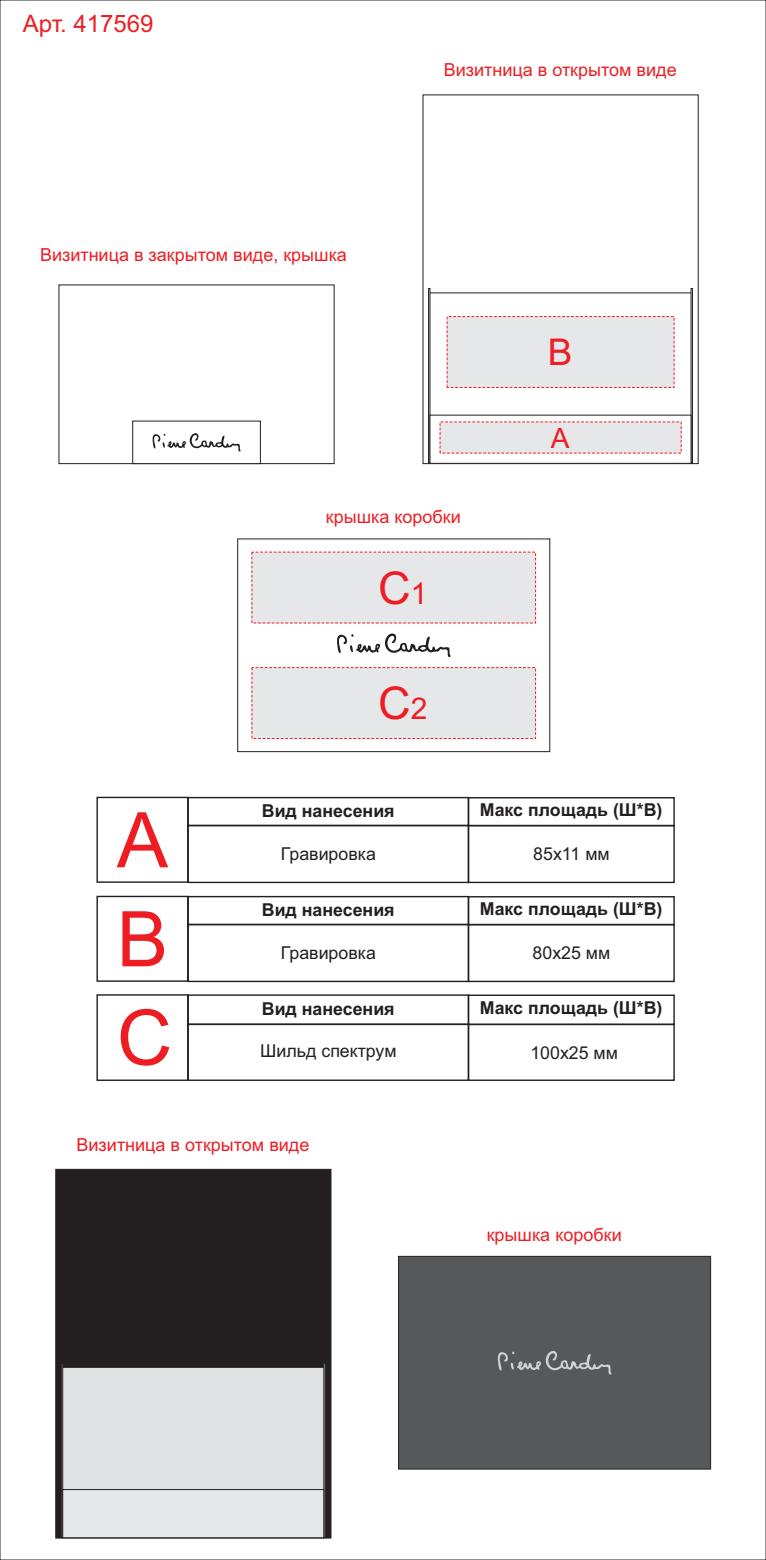
<style>
.page{position:relative;width:766px;height:1560px;background:#fff}
.page>*{position:absolute;margin:0;border:0;box-sizing:border-box;transform-origin:0 0}
.t1{font:76.8px/98.9px "Arial";color:#ee1d23}
.t2{font:45.2px "Arial";color:#ee1d23}
.t3{font:36.9px "Arial";color:#ee1d23}
.t4{font:28px "Arial";color:#ee1d23}
.t5{font:24px "Arial";color:#ee1d23}
.t6{font:18px "Arial";color:#ee1d23}
.t7{font:700 17.8px "Arial";color:#231f20}
.t8{font:17.8px "Arial";color:#231f20}
.s1{font-size:30px}
</style>
<div class="page">
<svg style="left:422px;top:94px;width:276px;height:370px"></svg>
<div style="left:55px;top:1168px;width:276px;height:370px;background:#231f20"></div>
<svg style="left:237px;top:538px;width:313px;height:214px"></svg>
<div style="left:398px;top:1255px;width:313px;height:214px;background:#57585a"></div>
<svg style="left:58px;top:284px;width:276px;height:180px"></svg>
<svg style="left:61px;top:1362px;width:264px;height:175px;background:#d3d3d5"></svg>
<div style="left:96px;top:994px;width:92px;height:86px;border:1px solid #231f20"></div>
<div style="left:187px;top:994px;width:282px;height:30px;border:1px solid #231f20"></div>
<div style="left:467px;top:994px;width:207px;height:30px;border:1px solid #231f20"></div>
<div style="left:187px;top:1023px;width:282px;height:57px;border:1px solid #231f20"></div>
<div style="left:467px;top:1023px;width:207px;height:57px;border:1px solid #231f20"></div>
<div style="left:96px;top:796px;width:92px;height:86px;border:1px solid #231f20"></div>
<div style="left:96px;top:895px;width:92px;height:86px;border:1px solid #231f20"></div>
<div style="left:187px;top:796px;width:282px;height:30px;border:1px solid #231f20"></div>
<div style="left:187px;top:895px;width:282px;height:30px;border:1px solid #231f20"></div>
<div style="left:467px;top:797px;width:207px;height:29px;border:1px solid #231f20"></div>
<div style="left:467px;top:896px;width:207px;height:29px;border:1px solid #231f20"></div>
<div style="left:187px;top:824px;width:282px;height:59px;border:1px solid #231f20"></div>
<div style="left:187px;top:923px;width:282px;height:59px;border:1px solid #231f20"></div>
<div style="left:467px;top:824px;width:207px;height:59px;border:1px solid #231f20"></div>
<div style="left:467px;top:923px;width:207px;height:59px;border:1px solid #231f20"></div>
<svg style="left:428px;top:288px;width:264px;height:176px"></svg>
<div style="left:251px;top:551px;width:285px;height:72px;background:#e6e7e9"></div>
<div style="left:251px;top:667px;width:285px;height:72px;background:#e6e7e9"></div>
<svg style="left:335px;top:630px;width:116px;height:28px"></svg>
<svg style="left:495px;top:1347px;width:117px;height:28px;background:#696a6c"></svg>
<svg style="left:132px;top:420px;width:129px;height:44px"></svg>
<h3 class="t5" style="left:23px;top:15px;width:132px">Арт. 417569</h3>
<p class="t6" style="left:40px;top:248px;width:308px">Визитница в закрытом виде, крышка</p>
<p class="t6" style="left:443px;top:63px;width:234px">Визитница в открытом виде</p>
<h3 class="t3" style="left:547px;top:338px;width:26px">В</h3>
<h3 class="t4" style="left:551px;top:427px;width:20px">А</h3>
<p class="t6" style="left:326px;top:510px;width:136px">крышка коробки</p>
<h2 class="t2" style="left:378px;top:570px;width:51px">С<span class="s1">1</span></h2>
<h2 class="t2" style="left:378px;top:686px;width:51px">С<span class="s1">2</span></h2>
<h1 class="t1" style="left:117px;top:797px;width:53px">А<br>В</h1>
<p class="t7" style="left:262px;top:804px;width:134px">Вид нанесения</p>
<p class="t8" style="left:281px;top:847px;width:97px">Гравировка</p>
<p class="t7" style="left:262px;top:903px;width:134px">Вид нанесения</p>
<p class="t8" style="left:281px;top:946px;width:97px">Гравировка</p>
<p class="t7" style="left:479px;top:803px;width:184px">Макс площадь (Ш*В)</p>
<p class="t8" style="left:533px;top:847px;width:78px">85х11 мм</p>
<p class="t7" style="left:479px;top:902px;width:184px">Макс площадь (Ш*В)</p>
<p class="t8" style="left:532px;top:946px;width:79px">80х25 мм</p>
<h1 class="t1" style="left:117px;top:995px;width:57px">С</h1>
<p class="t7" style="left:262px;top:1001px;width:134px">Вид нанесения</p>
<p class="t7" style="left:479px;top:1000px;width:184px">Макс площадь (Ш*В)</p>
<p class="t8" style="left:260px;top:1043px;width:138px">Шильд спектрум</p>
<p class="t8" style="left:530px;top:1045px;width:89px">100х25 мм</p>
<p class="t6" style="left:77px;top:1137px;width:234px">Визитница в открытом виде</p>
<p class="t6" style="left:486px;top:1227px;width:136px">крышка коробки</p>
</div>
